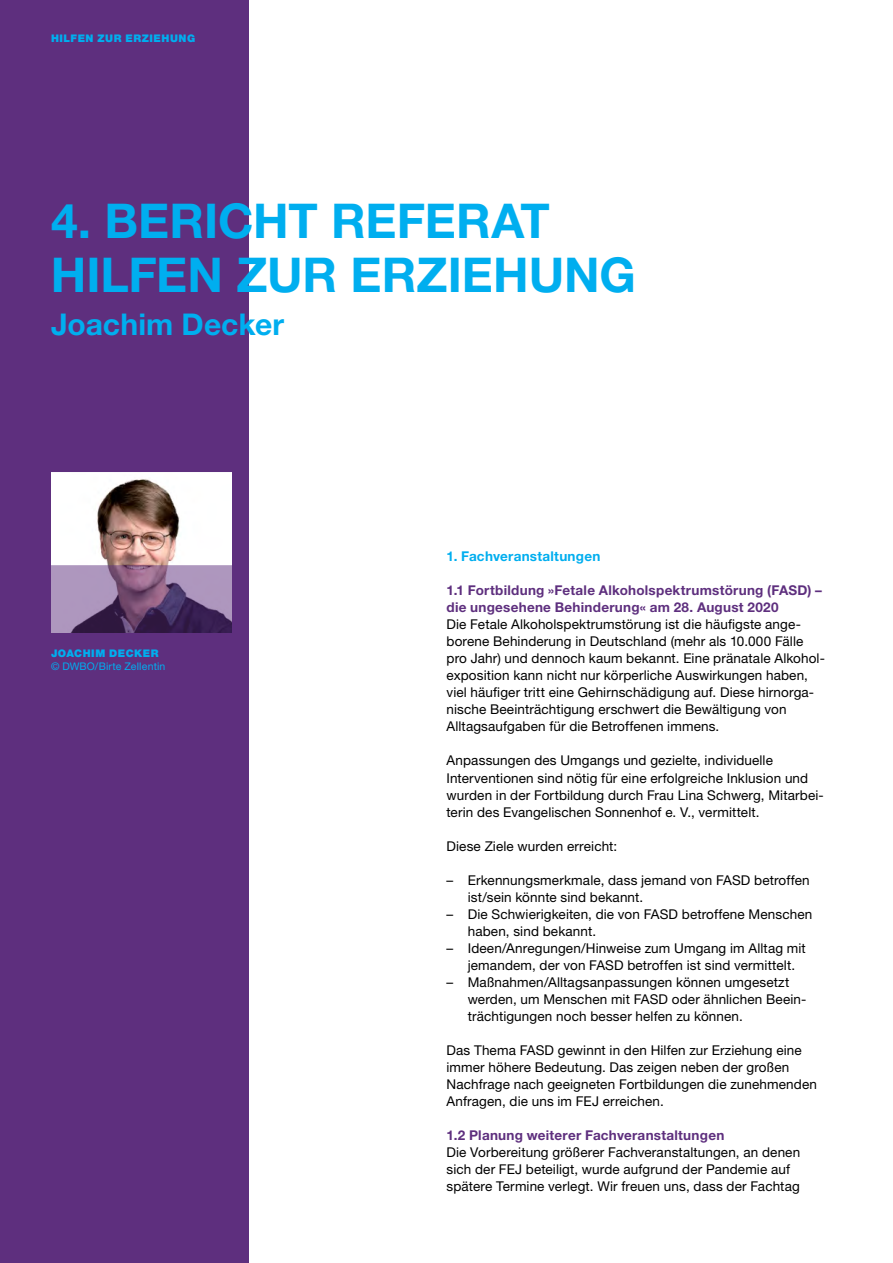
<style>
.page{position:relative;width:893px;height:1263px;background:#fff}
.page>*{position:absolute;margin:0;border:0;box-sizing:border-box;transform-origin:0 0}
.t1{font:700 48px/54px "Helvetica Neue LT Pro";color:#00aeef}
.t2{font:700 30px "Helvetica Neue LT Pro";color:#00aeef}
.t3{font:13.5px/17px "Helvetica Neue LT Pro";letter-spacing:.01em;color:#000}
.t4{font:700 13.5px/17px "Helvetica Neue LT Pro";letter-spacing:.02em;color:#5e2f7e}
.t5{font:700 13.5px "Helvetica Neue LT Pro";letter-spacing:.02em;color:#00aeef}
.t6{font:900 10.5px "Helvetica Neue LT Pro";letter-spacing:.05em;color:#00aeef}
.t7{font:10.5px "Helvetica Neue LT Pro";letter-spacing:.015em;color:#00aeef}
</style>
<div class="page">
<div style="left:0;top:0;width:249px;height:1263px;background:#5e2f7e"></div>
<img style="left:51px;top:473px;width:181px;height:159px">
<p class="t6" style="left:51px;top:31px;width:144px">HILFEN ZUR ERZIEHUNG</p>
<h1 class="t1" style="left:51px;top:193px;width:579px">4. Bericht Referat<br>Hilfen zur Erziehung</h1>
<h2 class="t2" style="left:51px;top:305px;width:235px">Joachim Decker</h2>
<p class="t6" style="left:51px;top:647px;width:43px">JOACHIM</p>
<p class="t6" style="left:109px;top:647px;width:51px">DECKER</p>
<p class="t7" style="left:51px;top:660px;width:116px">© DWBO/Birte Zellentin</p>
<p class="t5" style="left:446px;top:548px;width:155px">1. Fachveranstaltungen</p>
<p class="t4" style="left:446px;top:582px;width:377px">1.1 Fortbildung »Fetale Alkoholspektrumstörung (FASD ) – die ungesehene Behinderung« am 28. August 2020</p>
<p class="t3" style="left:446px;top:616px;width:379px">Die Fetale Alkoholspektrumstörung ist die häufigste ange&shy;borene Behinderung in Deutschland (mehr als 10.000 Fälle pro Jahr) und dennoch kaum bekannt. Eine pränatale Alkohol&shy;exposition kann nicht nur körperliche Auswirkungen haben, viel häufiger tritt eine Gehirnschädigung auf. Diese hirnorga&shy;nische Beeinträchtigung erschwert die Bewältigung von Alltagsaufgaben für die Betroffenen immens.</p>
<p class="t3" style="left:446px;top:752px;width:379px">Anpassungen des Umgangs und gezielte, individuelle Interventionen sind nötig für eine erfolgreiche Inklusion und wurden in der Fortbildung durch Frau Lina Schwerg, Mitarbei&shy;terin des Evangelischen Sonnenhof e. V., vermittelt.</p>
<p class="t3" style="left:446px;top:837px;width:172px">Diese Ziele wurden erreicht:</p>
<p class="t3" style="left:468px;top:871px;width:344px;text-indent:-21px">– Erkennungsmerkmale, dass jemand von FASD betroffen ist/sein könnte sind bekannt.</p>
<p class="t3" style="left:468px;top:905px;width:346px;text-indent:-21px">– Die Schwierigkeiten, die von FASD betroffene Menschen haben, sind bekannt.</p>
<p class="t3" style="left:468px;top:939px;width:340px;text-indent:-21px">– Ideen/Anregungen/Hinweise zum Umgang im Alltag mit jemandem, der von FASD betroffen ist sind vermittelt.</p>
<p class="t3" style="left:468px;top:973px;width:340px;text-indent:-21px">– Maßnahmen/Alltagsanpassungen können umgesetzt werden, um Menschen mit FASD oder ähnlichen Beein&shy;trächtigungen noch besser helfen zu können.</p>
<p class="t3" style="left:446px;top:1041px;width:372px">Das Thema FASD gewinnt in den Hilfen zur Erziehung eine immer höhere Bedeutung. Das zeigen neben der großen Nachfrage nach geeigneten Fortbildungen die zunehmenden Anfragen, die uns im FEJ erreichen.</p>
<p class="t4" style="left:446px;top:1126px;width:279px">1.2 Planung weiterer Fachveranstaltungen</p>
<p class="t3" style="left:446px;top:1143px;width:355px">Die Vorbereitung größerer Fachveranstaltungen, an denen sich der FEJ beteiligt, wurde aufgrund der Pandemie auf spätere Termine verlegt. Wir freuen uns, dass der Fachtag</p>
</div>
